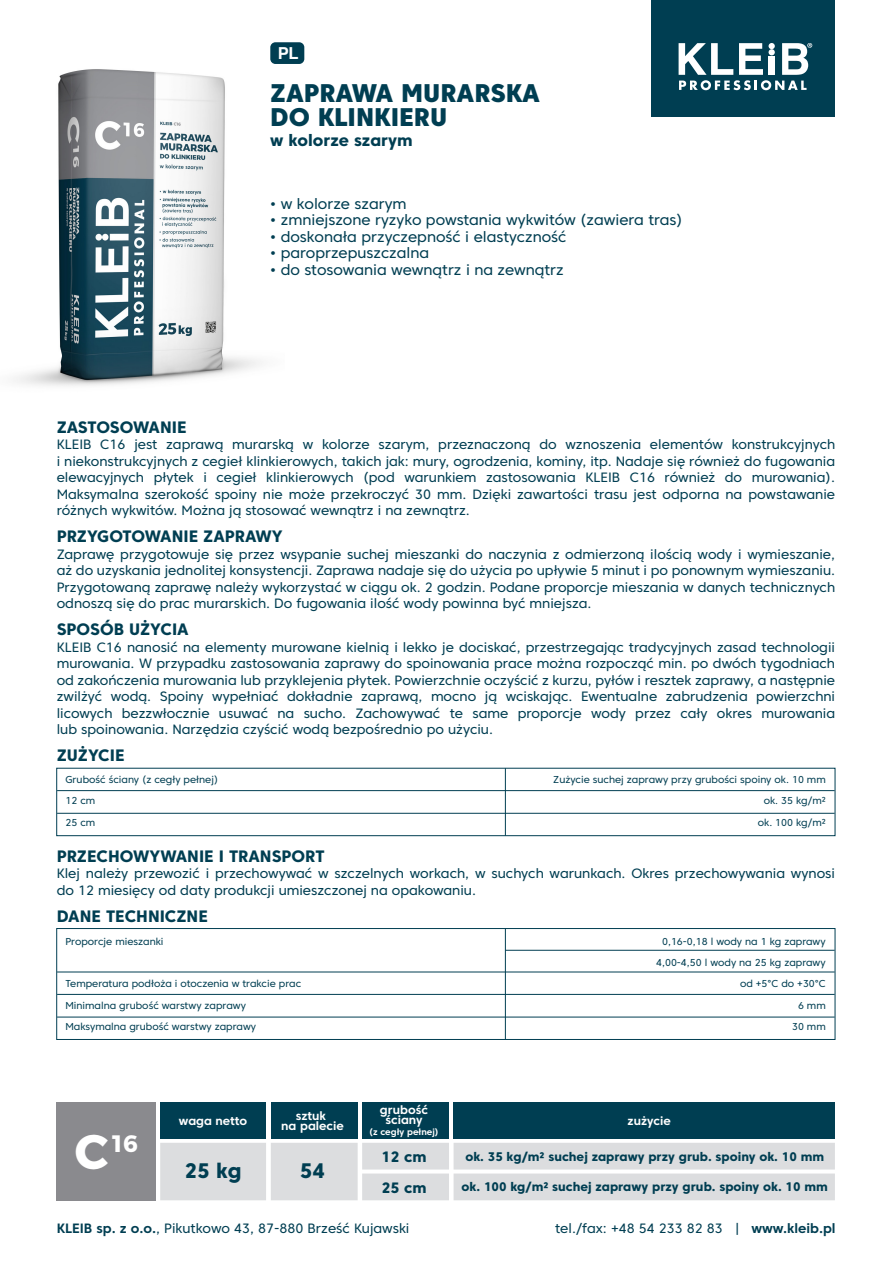
<style>
.page{position:relative;width:893px;height:1263px;background:#fff}
.page>*{position:absolute;margin:0;border:0;box-sizing:border-box;transform-origin:0 0}
.t1{font:800 25.5px/24px "Core Sans C 85";color:#003e52}
.t2{font:700 23.7px "Montserrat";color:#fff}
.t3{font:800 21px "Core Sans C 75";color:#003e52}
.t4{font:800 16.5px "Core Sans C 75";color:#003e52}
.t5{font:700 16.5px "Helvetica";color:#fff}
.t6{font:15px "Core Sans C 45";color:#003e52}
.t7{font:800 15px/30.8px "Core Sans C 75";color:#003e52}
.t8{font:13.5px/16.5px "Core Sans C 45";color:#003e52;text-align:justify}
.t9{font:800 12.45px "Core Sans C 75";color:#003e52}
.t10{font:700 12px/10.5px "Core Sans C 65";color:#fff;text-align:center}
.t11{font:10.05px/21.1px "Core Sans C 45";color:#003e52}
.t12{font:700 9px "Core Sans C 65";color:#fff}
.s1{font-size:48.6px}
.s2{font-family:"Core Sans C 65";font-weight:700}
</style>
<div class="page">
<img style="left:14px;top:63px;width:259px;height:323px">
<div style="left:57px;top:1102px;width:99px;height:98px;background:#8a8a8e"></div>
<hr style="left:505px;top:928px;width:1px;height:111px;background:#003e52">
<hr style="left:505px;top:950px;width:330px;height:1px;background:#003e52">
<hr style="left:57px;top:971px;width:778px;height:1px;background:#003e52">
<hr style="left:57px;top:994px;width:778px;height:1px;background:#003e52">
<hr style="left:57px;top:1017px;width:778px;height:1px;background:#003e52">
<div style="left:56px;top:928px;width:779px;height:112px;border:1px solid #003e52"></div>
<div style="left:160px;top:1102px;width:106px;height:36px;background:#003e52"></div>
<div style="left:271px;top:1102px;width:87px;height:36px;background:#003e52"></div>
<div style="left:362px;top:1102px;width:87px;height:36px;background:#003e52"></div>
<svg style="left:160px;top:1143px;width:675px;height:57px;background:#dedfe1"></svg>
<div style="left:454px;top:1102px;width:381px;height:36px;background:#003e52"></div>
<div style="left:270px;top:42px;width:34px;height:22px;background:#003e52;border-radius:5px"></div>
<hr style="left:505px;top:768px;width:1px;height:68px;background:#003e52">
<hr style="left:57px;top:790px;width:778px;height:1px;background:#003e52">
<hr style="left:57px;top:813px;width:778px;height:1px;background:#003e52">
<div style="left:56px;top:768px;width:779px;height:68px;border:1px solid #003e52"></div>
<div style="left:651px;top:0;width:184px;height:116px;background:#003e52"></div>
<svg style="left:679px;top:43px;width:133px;height:47px"></svg>
<p class="t5" style="left:278px;top:40px;width:22px">PL</p>
<h1 class="t1" style="left:270px;top:81px;width:271px">ZAPRAWA MURARSKA<br>DO KLINKIERU</h1>
<p class="t4" style="left:270px;top:129px;width:144px">w kolorze szarym</p>
<p class="t6" style="left:270px;top:194px;width:138px">• w kolorze szarym</p>
<p class="t6" style="left:270px;top:211px;width:414px">• zmniejszone ryzyko powstania wykwitów (zawiera tras)</p>
<p class="t6" style="left:270px;top:227px;width:298px">• doskonała przyczepność i elastyczność</p>
<p class="t6" style="left:270px;top:244px;width:160px">• paroprzepuszczalna</p>
<p class="t6" style="left:270px;top:260px;width:295px">• do stosowania wewnątrz i na zewnątrz</p>
<p class="t4" style="left:57px;top:417px;width:131px">ZASTOSOWANIE</p>
<p class="t8" style="left:57px;top:436px;width:780px">KLEIB C16 jest zaprawą murarską w kolorze szarym, przeznaczoną do wznoszenia elementów konstrukcyjnych i niekonstrukcyjnych z cegieł klinkierowych, takich jak: mury, ogrodzenia, kominy, itp. Nadaje się również do fugowania elewacyjnych płytek i cegieł klinkierowych (pod warunkiem zastosowania KLEIB C16 również do murowania).<br>Maksymalna szerokość spoiny nie może przekroczyć 30 mm. Dzięki zawartości trasu jest odporna na powstawanie różnych wykwitów. Można ją stosować wewnątrz i na zewnątrz.</p>
<p class="t4" style="left:57px;top:526px;width:227px">PRZYGOTOWANIE ZAPRAWY</p>
<p class="t8" style="left:57px;top:546px;width:780px">Zaprawę przygotowuje się przez wsypanie suchej mieszanki do naczynia z odmierzoną ilością wody i wymieszanie, aż do uzyskania jednolitej konsystencji. Zaprawa nadaje się do użycia po upływie 5 minut i po ponownym wymieszaniu.<br>Przygotowaną zaprawę należy wykorzystać w ciągu ok. 2 godzin. Podane proporcje mieszania w danych technicznych odnoszą się do prac murarskich. Do fugowania ilość wody powinna być mniejsza.</p>
<p class="t4" style="left:57px;top:619px;width:134px">SPOSÓB UŻYCIA</p>
<p class="t8" style="left:57px;top:639px;width:780px">KLEIB C16 nanosić na elementy murowane kielnią i lekko je dociskać, przestrzegając tradycyjnych zasad technologii murowania. W przypadku zastosowania zaprawy do spoinowania prace można rozpocząć min. po dwóch tygodniach od zakończenia murowania lub przyklejenia płytek. Powierzchnie oczyścić z kurzu, pyłów i resztek zaprawy, a następnie zwilżyć wodą. Spoiny wypełniać dokładnie zaprawą, mocno ją wciskając. Ewentualne zabrudzenia powierzchni licowych bezzwłocznie usuwać na sucho. Zachowywać te same proporcje wody przez cały okres murowania lub spoinowania. Narzędzia czyścić wodą bezpośrednio po użyciu.</p>
<p class="t4" style="left:57px;top:745px;width:69px">ZUŻYCIE</p>
<p class="t11" style="left:65px;top:769px;width:154px">Grubość ściany (z cegły pełnej)<br>12 cm<br>25 cm</p>
<p class="t11" style="left:553px;top:769px;width:274px;text-align:right">Zużycie suchej zaprawy przy grubości spoiny ok. 10 mm ok. 35 kg/m²<br>ok. 100 kg/m²</p>
<p class="t4" style="left:57px;top:846px;width:269px">PRZECHOWYWANIE I TRANSPORT</p>
<p class="t8" style="left:57px;top:865px;width:780px">Klej należy przewozić i przechowywać w szczelnych workach, w suchych warunkach. Okres przechowywania wynosi do 12 miesięcy od daty produkcji umieszczonej na opakowaniu.</p>
<p class="t4" style="left:57px;top:906px;width:153px">DANE TECHNICZNE</p>
<p class="t11" style="left:65px;top:931px;width:100px">Proporcje mieszanki</p>
<p class="t11" style="left:65px;top:973px;width:237px">Temperatura podłoża i otoczenia w trakcie prac<br>Minimalna grubość warstwy zaprawy<br>Maksymalna grubość warstwy zaprawy</p>
<p class="t11" style="left:656px;top:931px;width:171px;text-align:right">0,16-0,18 l wody na 1 kg zaprawy<br>4,00-4,50 l wody na 25 kg zaprawy od +5°C do +30°C<br>6 mm<br>30 mm</p>
<h2 class="t2" style="left:75px;top:1124px;width:64px"><span class="s1">C</span>16</h2>
<p class="t10" style="left:281px;top:1110px;width:64px">sztuk<br>na palecie</p>
<p class="t10" style="left:380px;top:1104px;width:50px">grubość ściany</p>
<p class="t10" style="left:179px;top:1115px;width:70px">waga netto</p>
<h3 class="t3" style="left:184px;top:1157px;width:59px">25 kg</h3>
<h3 class="t3" style="left:300px;top:1157px;width:27px">54</h3>
<p class="t12" style="left:369px;top:1126px;width:71px">(z cegły pełnej)</p>
<p class="t7" style="left:381px;top:1141px;width:47px">12 cm<br>25 cm</p>
<p class="t10" style="left:627px;top:1115px;width:45px">zużycie</p>
<p class="t9" style="left:465px;top:1149px;width:360px">ok. 35 kg/m² suchej zaprawy przy grub. spoiny ok. 10 mm</p>
<p class="t9" style="left:462px;top:1179px;width:368px">ok. 100 kg/m² suchej zaprawy przy grub. spoiny ok. 10 mm</p>
<p class="t8" style="left:57px;top:1220px;width:354px"><span class="s2">KLEIB sp. z o.o.</span>, Pikutkowo 43, 87-880 Brześć Kujawski</p>
<p class="t8" style="left:555px;top:1220px;width:282px">tel./fax: +48 54 233 82 83 | <span class="s2">www.kleib.pl</span></p>
</div>
